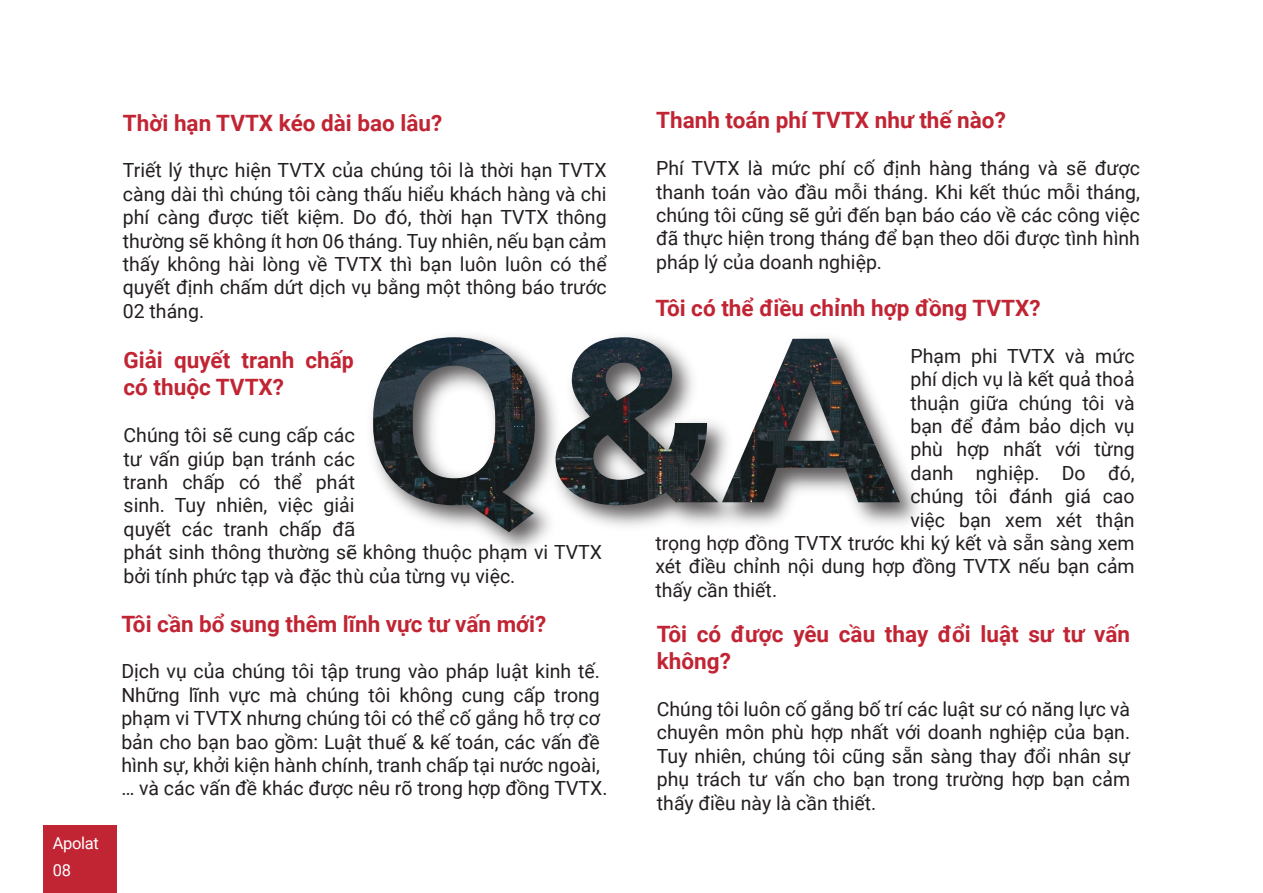
<style>
.page{position:relative;width:1263px;height:893px;background:#fff}
.page>*{position:absolute;margin:0;border:0;box-sizing:border-box;transform-origin:0 0}
.t1{font:700 22.5px/27px "Roboto";color:#c12433}
.t2{font:19.5px/23.4px "Roboto";color:#241f1f;text-align:justify}
.t3{font:16.5px/27px "Roboto";letter-spacing:-.02em;color:#fff}
</style>
<div class="page">
<img style="left:373px;top:337px;width:527px;height:195px">
<div style="left:43px;top:825px;width:74px;height:68px;background:#c12433"></div>
<p class="t3" style="left:53px;top:829px;width:47px">Apolat<br>08</p>
<p class="t1" style="left:123px;top:108px;width:321px">Thời hạn TVTX kéo dài bao lâu?</p>
<p class="t2" style="left:123px;top:158px;width:485px">Triết lý thực hiện TVTX của chúng tôi là thời hạn TVTX càng dài thì chúng tôi càng thấu hiểu khách hàng và chi phí càng được tiết kiệm. Do đó, thời hạn TVTX thông thường sẽ không ít hơn 06 tháng. Tuy nhiên, nếu bạn cảm thấy không hài lòng về TVTX thì bạn luôn luôn có thể quyết định chấm dứt dịch vụ bằng một thông báo trước 02 tháng.</p>
<p class="t1" style="left:124px;top:346px;width:232px">Giải quyết tranh chấp có thuộc TVTX?</p>
<p class="t2" style="left:124px;top:423px;width:480px;text-align:left">Chúng tôi sẽ cung cấp các<br>tư vấn giúp bạn tránh các<br>tranh chấp có thể phát<br>sinh. Tuy nhiên, việc giải<br>quyết các tranh chấp đã<br>phát sinh thông thường sẽ không thuộc phạm vi TVTX bởi tính phức tạp và đặc thù của từng vụ việc.</p>
<p class="t1" style="left:121px;top:609px;width:427px">Tôi cần bổ sung thêm lĩnh vực tư vấn mới?</p>
<p class="t2" style="left:121px;top:659px;width:488px;text-align:left">Dịch vụ của chúng tôi tập trung vào pháp luật kinh tế.<br>Những lĩnh vực mà chúng tôi không cung cấp trong phạm vi TVTX nhưng chúng tôi có thể cố gắng hỗ trợ cơ bản cho bạn bao gồm: Luật thuế &amp; kế toán, các vấn đề hình sự, khởi kiện hành chính, tranh chấp tại nước ngoài, … và các vấn đề khác được nêu rõ trong hợp đồng TVTX.</p>
<p class="t1" style="left:656px;top:106px;width:351px">Thanh toán phí TVTX như thế nào?</p>
<p class="t2" style="left:656px;top:156px;width:485px">Phí TVTX là mức phí cố định hàng tháng và sẽ được thanh toán vào đầu mỗi tháng. Khi kết thúc mỗi tháng, chúng tôi cũng sẽ gửi đến bạn báo cáo về các công việc đã thực hiện trong tháng để bạn theo dõi được tình hình pháp lý của doanh nghiệp.</p>
<p class="t1" style="left:655px;top:294px;width:387px">Tôi có thể điều chỉnh hợp đồng TVTX?</p>
<p class="t2" style="left:910px;top:343px;width:226px">Phạm phi TVTX và mức</p>
<p class="t2" style="left:910px;top:367px;width:226px">phí dịch vụ là kết quả thoả</p>
<p class="t2" style="left:910px;top:390px;width:226px">thuận giữa chúng tôi và</p>
<p class="t2" style="left:910px;top:414px;width:226px">bạn để đảm bảo dịch vụ</p>
<p class="t2" style="left:910px;top:437px;width:226px">phù hợp nhất với từng</p>
<p class="t2" style="left:910px;top:460px;width:226px">danh nghiệp. Do đó,</p>
<p class="t2" style="left:910px;top:484px;width:226px">chúng tôi đánh giá cao</p>
<p class="t2" style="left:910px;top:507px;width:226px">việc bạn xem xét thận</p>
<p class="t2" style="left:655px;top:531px;width:481px">trọng hợp đồng TVTX trước khi ký kết và sẵn sàng xem</p>
<p class="t2" style="left:655px;top:554px;width:481px">xét điều chỉnh nội dung hợp đồng TVTX nếu bạn cảm</p>
<p class="t2" style="left:655px;top:577px;width:123px">thấy cần thiết.</p>
<p class="t1" style="left:657px;top:620px;width:475px">Tôi có được yêu cầu thay đổi luật sư tư vấn không?</p>
<p class="t2" style="left:657px;top:697px;width:475px">Chúng tôi luôn cố gắng bố trí các luật sư có năng lực và chuyên môn phù hợp nhất với doanh nghiệp của bạn.<br>Tuy nhiên, chúng tôi cũng sẵn sàng thay đổi nhân sự phụ trách tư vấn cho bạn trong trường hợp bạn cảm thấy điều này là cần thiết.</p>
</div>
